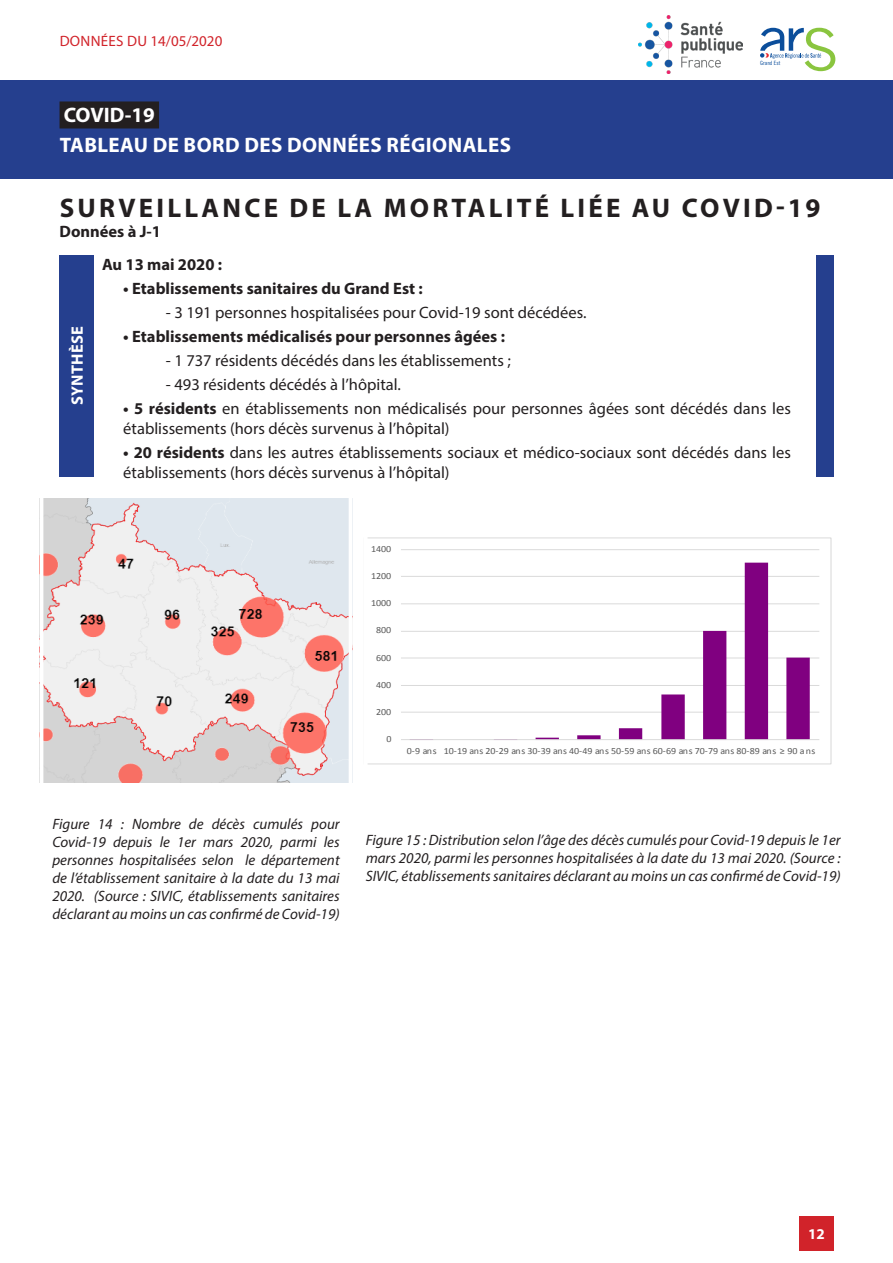
<style>
.page{position:relative;width:893px;height:1263px;background:#fff}
.page>*{position:absolute;margin:0;border:0;box-sizing:border-box;transform-origin:0 0}
.Titre{font:700 27px "Myriad Pro";letter-spacing:.12em;color:#231f20}
.t1{font:700 21px/29.4px "Myriad Pro";letter-spacing:.02em;color:#fff}
.Texte{font:16.5px/19.8px "Myriad Pro";color:#231f20}
.Texte-2{font:700 16.5px "Myriad Pro";color:#231f20}
.Texte-3{font:700 16.5px "Myriad Pro";letter-spacing:.02em;color:#fff}
.Legende{font:italic 15px/18px "Myriad Pro";color:#231f20;text-align:justify}
.t2{font:15px "Myriad Pro";letter-spacing:.02em;color:#d1232a}
.t3{font:700 15px "Myriad Pro";color:#fff}
.t4{font:9.45px "Calibri";letter-spacing:-.005em;color:#595959;scale:1.06 1}
.t5{font:5.85px "Trade Gothic LT Std Cn 18";color:#0b4e9b}
.s1{font-weight:700}
</style>
<div class="page">
<div style="left:0;top:80px;width:893px;height:99px;background:#253f8e"></div>
<div style="left:60px;top:101px;width:99px;height:27px;background:#231f20"></div>
<div style="left:799px;top:1216px;width:34px;height:34px;background:#d1232a"></div>
<img style="left:638px;top:15px;width:104px;height:59px">
<svg style="left:760px;top:28px;width:75px;height:43px"></svg>
<img style="left:45px;top:498px;width:302px;height:285px">
<div style="left:40px;top:493px;width:312px;height:312px;border:4px solid #fff"></div>
<hr style="left:401px;top:712px;width:418px;height:1px;background:#d9d9d9">
<hr style="left:401px;top:685px;width:418px;height:1px;background:#d9d9d9">
<hr style="left:401px;top:658px;width:418px;height:1px;background:#d9d9d9">
<hr style="left:401px;top:631px;width:418px;height:1px;background:#d9d9d9">
<hr style="left:401px;top:603px;width:418px;height:1px;background:#d9d9d9">
<hr style="left:401px;top:576px;width:418px;height:1px;background:#d9d9d9">
<hr style="left:401px;top:549px;width:418px;height:1px;background:#d9d9d9">
<svg style="left:410px;top:563px;width:400px;height:176px"></svg>
<hr style="left:401px;top:739px;width:418px;height:1px;background:#d9d9d9">
<div style="left:363px;top:537px;width:468px;height:227px;border:1px solid #d9d9d9"></div>
<div style="left:60px;top:255px;width:34px;height:221px;background:#253f8e"></div>
<div style="left:816px;top:255px;width:17px;height:221px;background:#253f8e"></div>
<p class="t2" style="left:60px;top:31px;width:164px">DONNÉES DU 14/05/2020</p>
<h2 class="t1" style="left:60px;top:100px;width:453px">COVID-19<br>TABLEAU DE BORD DES DONNÉES RÉGIONALES</h2>
<p class="t5" style="left:760px;top:59px;width:22px">Grand Est</p>
<p class="Titre" style="left:60px;top:191px;width:762px">SURVEILLANCE DE LA MORTALITÉ LIÉE AU COVID-19</p>
<p class="Texte-2" style="left:60px;top:221px;width:103px">Données à J-1</p>
<p class="Texte-2" style="left:102px;top:253px;width:122px">Au 13 mai 2020 :</p>
<p class="Texte-2" style="left:123px;top:277px;width:301px">• Etablissements sanitaires du Grand Est :</p>
<p class="Texte" style="left:166px;top:302px;width:422px">- 3 191 personnes hospitalisées pour Covid-19 sont décédées.</p>
<p class="Texte-2" style="left:123px;top:325px;width:383px">• Etablissements médicalisés pour personnes âgées :</p>
<p class="Texte" style="left:166px;top:350px;width:347px">- 1 737 résidents décédés dans les établissements ;</p>
<p class="Texte" style="left:166px;top:374px;width:237px">- 493 résidents décédés à l’hôpital.</p>
<p class="Texte" style="left:123px;top:398px;width:669px"><span class="s1">• 5 résidents</span> en établissements non médicalisés pour personnes âgées sont décédés dans les établissements (hors décès survenus à l’hôpital)</p>
<p class="Texte" style="left:123px;top:442px;width:669px"><span class="s1">• 20 résidents</span> dans les autres établissements sociaux et médico-sociaux sont décédés dans les établissements (hors décès survenus à l’hôpital)</p>
<p class="Texte-3" style="left:66px;top:405px;width:81px;rotate:-90deg">SYNTHÈSE</p>
<p class="t4" style="left:371px;top:543px;width:20px">1400</p>
<p class="t4" style="left:371px;top:570px;width:20px">1200</p>
<p class="t4" style="left:371px;top:597px;width:20px">1000</p>
<p class="t4" style="left:376px;top:624px;width:16px">800</p>
<p class="t4" style="left:376px;top:651px;width:16px">600</p>
<p class="t4" style="left:376px;top:678px;width:16px">400</p>
<p class="t4" style="left:376px;top:706px;width:16px">200</p>
<p class="Legende" style="left:52px;top:814px;width:289px">Figure 14 : Nombre de décès cumulés pour Covid-19 depuis le 1er mars 2020, parmi les personnes hospitalisées selon le département de l’établissement sanitaire à la date du 13 mai 2020. (Source : SIVIC, établissements sanitaires déclarant au moins un cas confirmé de Covid-19)</p>
<p class="t4" style="left:386px;top:733px;width:6px">0</p>
<p class="t4" style="left:407px;top:745px;width:387px">0-9 ans 10-19 ans 20-29 ans 30-39 ans 40-49 ans 50-59 ans 60-69 ans 70-79 ans 80-89 ans ≥ 90 ans</p>
<p class="Legende" style="left:366px;top:831px;width:476px">Figure 15 : Distribution selon l’âge des décès cumulés pour Covid-19 depuis le 1er mars 2020, parmi les personnes hospitalisées à la date du 13 mai 2020. (Source :<br>SIVIC, établissements sanitaires déclarant au moins un cas confirmé de Covid-19)</p>
<p class="t3" style="left:808px;top:1224px;width:18px">12</p>
</div>
